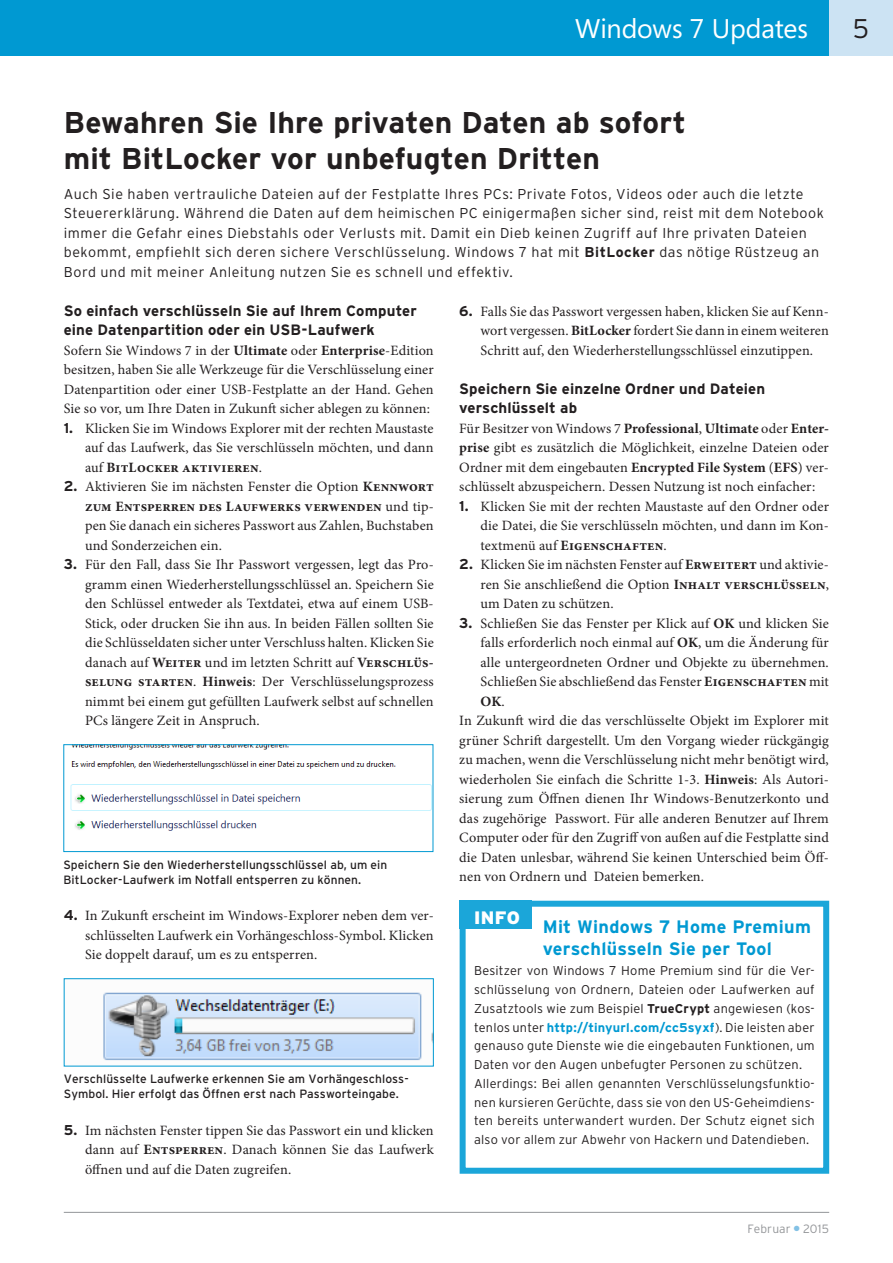
<style>
.page{position:relative;width:893px;height:1263px;background:#fff}
.page>*{position:absolute;margin:0;border:0;box-sizing:border-box;transform-origin:0 0}
.head_1{font:700 30px/36px "Interstate";color:#231f20}
.Rubrik{font:27px "Segoe";letter-spacing:-.01em;color:#fff}
.Pagina{font:300 27px "Interstate";color:#231f20}
.Kasten_head_1{font:700 18px/22.5px "Interstate";letter-spacing:.015em;color:#0099d2}
.Kasten_head_1-2{font:900 18px "Interstate";color:#fff}
.Zwiti{font:700 15px/19.5px "Interstate";letter-spacing:.01em;color:#231f20}
.fließ_ohne{font:14.25px/19.5px "Minion Pro";letter-spacing:.01em;color:#231f20;text-align:justify}
.Vortext{font:300 14.25px/19.5px "Interstate";letter-spacing:.035em;color:#231f20}
.Kasten_fließ{font:300 12.75px/18.8px "Interstate";letter-spacing:.015em;color:#231f20;text-align:justify}
.Bu{font:12px/15px "Interstate";letter-spacing:.005em;color:#231f20}
.t1{font:300 12px "Interstate";letter-spacing:.015em;color:#939598}
.s1{font-weight:700}
.s2{font-family:"Interstate";font-weight:700}
.s3{font-weight:700;color:#0099d2}
.s4{color:#83c1e5}
</style>
<div class="page">
<hr style="left:64px;top:1212px;width:765px;height:1px;background:#939598">
<div style="left:0;top:0;width:893px;height:55px;background:#0099d2"></div>
<div style="left:829px;top:0;width:64px;height:55px;background:#cce3f3"></div>
<img style="left:70px;top:746px;width:361px;height:85px">
<div style="left:63px;top:744px;width:370px;height:108px;border:1px solid #0099d2"></div>
<img style="left:103px;top:992px;width:329px;height:69px">
<div style="left:64px;top:978px;width:370px;height:88px;border:1px solid #0099d2"></div>
<div style="left:459px;top:901px;width:73px;height:28px;background:#1ba6d9"></div>
<div style="left:460px;top:901px;width:369px;height:273px;border:6px solid #1ba6d9"></div>
<p class="Rubrik" style="left:575px;top:13px;width:234px">Windows 7 Updates</p>
<p class="Pagina" style="left:853px;top:14px;width:18px">5</p>
<p class="head_1" style="left:64px;top:104px;width:624px">Bewahren Sie Ihre privaten Daten ab sofort mit BitLocker vor unbefugten Dritten</p>
<p class="Vortext" style="left:64px;top:184px;width:762px">Auch Sie haben vertrauliche Dateien auf der Festplatte Ihres PCs: Private Fotos, Videos oder auch die letzte Steuererklärung. Während die Daten auf dem heimischen PC einigermaßen sicher sind, reist mit dem Notebook immer die Gefahr eines Diebstahls oder Verlusts mit. Damit ein Dieb keinen Zugriff auf Ihre privaten Dateien bekommt, empfiehlt sich deren sichere Verschlüsselung. Windows 7 hat mit <span class="s1">BitLocker</span> das nötige Rüstzeug an Bord und mit meiner Anleitung nutzen Sie es schnell und effektiv.</p>
<p class="Zwiti" style="left:64px;top:300px;width:355px">So einfach verschlüsseln Sie auf Ihrem Computer eine Datenpartition oder ein USB-Laufwerk</p>
<p class="fließ_ohne" style="left:64px;top:340px;width:371px">Sofern Sie Windows 7 in der <span class="s1">Ultimate</span> oder <span class="s1">Enterprise</span>-Edition besitzen, haben Sie alle Werkzeuge für die Verschlüsselung einer Datenpartition oder einer USB-Festplatte an der Hand. Gehen Sie so vor, um Ihre Daten in Zukunft sicher ablegen zu können:</p>
<p class="fließ_ohne" style="left:85px;top:418px;width:350px;text-indent:-21px"><span class="s2">1.</span> Klicken Sie im Windows Explorer mit der rechten Maustaste auf das Laufwerk, das Sie verschlüsseln möchten, und dann auf <span class="s1">BitLocker aktivieren</span>.</p>
<p class="fließ_ohne" style="left:85px;top:477px;width:350px;text-indent:-21px"><span class="s2">2.</span> Aktivieren Sie im nächsten Fenster die Option <span class="s1">Kennwort zum Entsperren des Laufwerks verwenden</span> und tip&shy;pen Sie danach ein sicheres Passwort aus Zahlen, Buchstaben und Sonderzeichen ein.</p>
<p class="fließ_ohne" style="left:85px;top:555px;width:350px;text-indent:-21px"><span class="s2">3.</span> Für den Fall, dass Sie Ihr Passwort vergessen, legt das Pro&shy;gramm einen Wiederherstellungsschlüssel an. Speichern Sie den Schlüssel entweder als Textdatei, etwa auf einem USB-Stick, oder drucken Sie ihn aus. In beiden Fällen sollten Sie die Schlüsseldaten sicher unter Verschluss halten. Klicken Sie danach auf <span class="s1">Weiter</span> und im letzten Schritt auf <span class="s1">Verschlüs&shy;selung starten</span>. <span class="s1">Hinweis</span>: Der Verschlüsselungsprozess nimmt bei einem gut gefüllten Laufwerk selbst auf schnellen PCs längere Zeit in Anspruch.</p>
<p class="Bu" style="left:63px;top:857px;width:325px">Speichern Sie den Wiederherstellungsschlüssel ab, um ein<br>BitLocker-Laufwerk im Notfall entsperren zu können.</p>
<p class="fließ_ohne" style="left:85px;top:906px;width:350px;text-indent:-21px"><span class="s2">4.</span> In Zukunft erscheint im Windows-Explorer neben dem ver&shy;schlüsselten Laufwerk ein Vorhängeschloss-Symbol. Klicken Sie doppelt darauf, um es zu entsperren.</p>
<p class="Bu" style="left:64px;top:1071px;width:346px">Verschlüsselte Laufwerke erkennen Sie am Vorhängeschloss-<br>Symbol. Hier erfolgt das Öffnen erst nach Passworteingabe.</p>
<p class="fließ_ohne" style="left:85px;top:1120px;width:350px;text-indent:-21px"><span class="s2">5.</span> Im nächsten Fenster tippen Sie das Passwort ein und klicken dann auf <span class="s1">Entsperren</span>. Danach können Sie das Laufwerk öffnen und auf die Daten zugreifen.</p>
<p class="fließ_ohne" style="left:480px;top:301px;width:350px;text-indent:-21px"><span class="s2">6.</span> Falls Sie das Passwort vergessen haben, klicken Sie auf Kenn&shy;wort vergessen. <span class="s1">BitLocker</span> fordert Sie dann in einem weiteren Schritt auf, den Wiederherstellungsschlüssel einzutippen.</p>
<p class="Zwiti" style="left:459px;top:378px;width:307px">Speichern Sie einzelne Ordner und Dateien verschlüsselt ab</p>
<p class="fließ_ohne" style="left:459px;top:418px;width:371px">Für Besitzer von Windows 7 <span class="s1">Professional</span>, <span class="s1">Ultimate</span> oder <span class="s1">Enter&shy;prise</span> gibt es zusätzlich die Möglichkeit, einzelne Dateien oder Ordner mit dem eingebauten <span class="s1">Encrypted File System</span> (<span class="s1">EFS</span>) ver&shy;schlüsselt abzuspeichern. Dessen Nutzung ist noch einfacher:</p>
<p class="fließ_ohne" style="left:480px;top:496px;width:350px;text-indent:-21px"><span class="s2">1.</span> Klicken Sie mit der rechten Maustaste auf den Ordner oder die Datei, die Sie verschlüsseln möchten, und dann im Kon&shy;textmenü auf <span class="s1">Eigenschaften</span>.</p>
<p class="fließ_ohne" style="left:480px;top:555px;width:350px;text-indent:-21px"><span class="s2">2.</span> Klicken Sie im nächsten Fenster auf <span class="s1">Erweitert</span> und aktivie&shy;ren Sie anschließend die Option <span class="s1">Inhalt verschlüsseln</span>, um Daten zu schützen.</p>
<p class="fließ_ohne" style="left:480px;top:613px;width:350px;text-indent:-21px"><span class="s2">3.</span> Schließen Sie das Fenster per Klick auf <span class="s1">OK</span> und klicken Sie falls erforderlich noch einmal auf <span class="s1">OK</span>, um die Änderung für alle untergeordneten Ordner und Objekte zu übernehmen.<br>Schließen Sie abschließend das Fenster <span class="s1">Eigenschaften</span> mit <span class="s1">OK</span>.</p>
<p class="fließ_ohne" style="left:459px;top:711px;width:371px">In Zukunft wird die das verschlüsselte Objekt im Explorer mit grüner Schrift dargestellt. Um den Vorgang wieder rückgängig zu machen, wenn die Verschlüsselung nicht mehr benötigt wird, wiederholen Sie einfach die Schritte 1-3. <span class="s1">Hinweis</span>: Als Autori&shy;sierung zum Öffnen dienen Ihr Windows-Benutzerkonto und das zugehörige Passwort. Für alle anderen Benutzer auf Ihrem Computer oder für den Zugriff von außen auf die Festplatte sind die Daten unlesbar, während Sie keinen Unterschied beim Öff&shy;nen von Ordnern und Dateien bemerken.</p>
<p class="Kasten_head_1-2" style="left:474px;top:907px;width:47px">INFO</p>
<p class="Kasten_head_1" style="left:543px;top:915px;width:270px">Mit Windows 7 Home Premium verschlüsseln Sie per Tool</p>
<p class="Kasten_fließ" style="left:474px;top:961px;width:342px">Besitzer von Windows 7 Home Premium sind für die Ver&shy;schlüsselung von Ordnern, Dateien oder Laufwerken auf Zusatztools wie zum Beispiel <span class="s1">TrueCrypt</span> angewiesen (kos&shy;tenlos unter <span class="s3">http://tinyurl.com/cc5syxf</span>). Die leisten aber genauso gute Dienste wie die eingebauten Funktionen, um Daten vor den Augen unbefugter Personen zu schützen.</p>
<p class="Kasten_fließ" style="left:474px;top:1074px;width:342px">Allerdings: Bei allen genannten Verschlüsselungsfunktio&shy;nen kursieren Gerüchte, dass sie von den US-Geheimdiens&shy;ten bereits unterwandert wurden. Der Schutz eignet sich also vor allem zur Abwehr von Hackern und Datendieben.</p>
<p class="t1" style="left:748px;top:1221px;width:83px">Februar <span class="s4">●</span> 2015</p>
</div>
